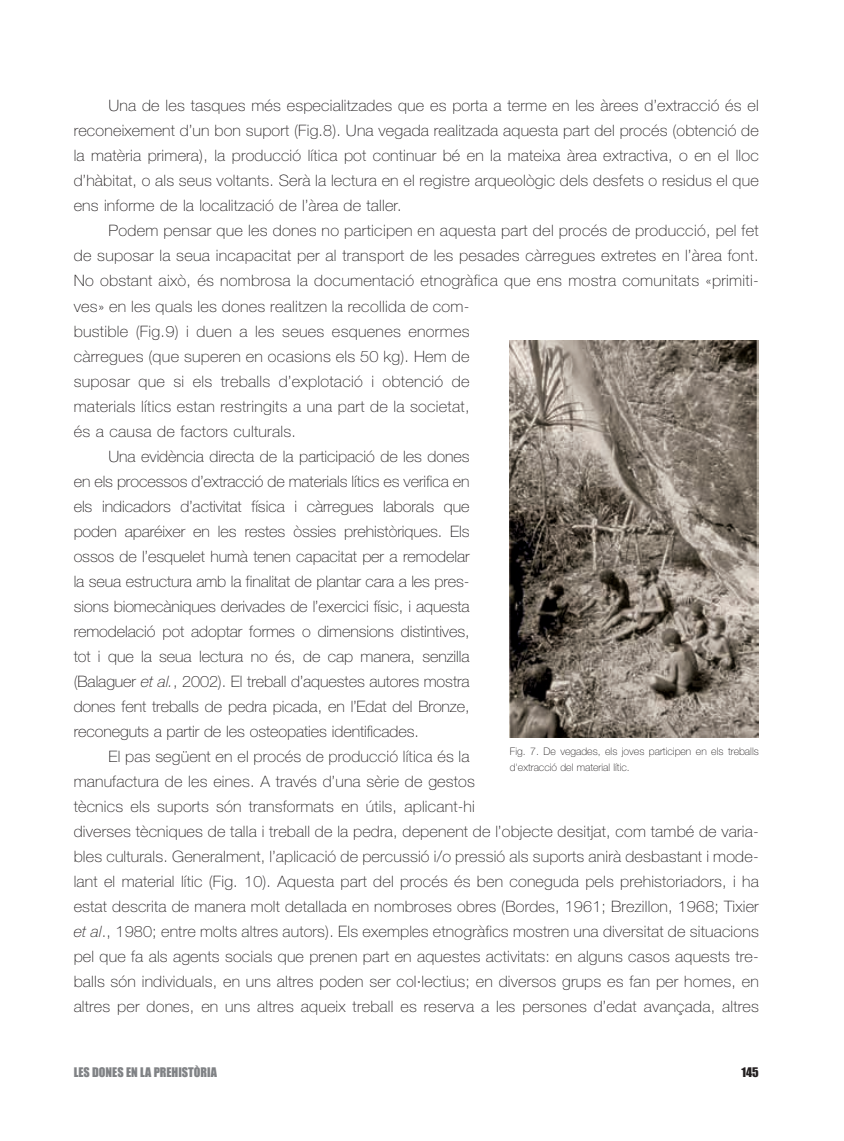
<style>
.page{position:relative;width:844px;height:1141px;background:#fff}
.page>*{position:absolute;margin:0;border:0;box-sizing:border-box;transform-origin:0 0}
.t1{font:100 15.75px/25px "Helvetica Neue";letter-spacing:.01em;color:#231f20;text-align:justify}
.t2{font:12.25px "Impact";color:#808285}
.t3{font:12.25px "Impact";color:#231f20}
.t4{font:100 10.5px/15.8px "Helvetica Neue";color:#231f20}
.s1{font-style:italic}
</style>
<div class="page">
<img style="left:510px;top:341px;width:248px;height:397px">
<p class="t1" style="left:74px;top:95px;width:686px;text-indent:35px">Una de les tasques més especialitzades que es porta a terme en les àrees d’extracció és el reconeixement d’un bon suport (Fig.8). Una vegada realitzada aquesta part del procés (obtenció de la matèria primera), la producció lítica pot continuar bé en la mateixa àrea extractiva, o en el lloc d’hàbitat, o als seus voltants. Serà la lectura en el registre arqueològic dels desfets o residus el que ens informe de la localització de l’àrea de taller.</p>
<p class="t1" style="left:108px;top:220px;width:651px">Podem pensar que les dones no participen en aquesta part del procés de producció, pel fet</p>
<p class="t1" style="left:74px;top:245px;width:686px">de suposar la seua incapacitat per al transport de les pesades càrregues extretes en l’àrea font.</p>
<p class="t1" style="left:74px;top:270px;width:686px">No obstant això, és nombrosa la documentació etnogràfica que ens mostra comunitats «primiti-</p>
<p class="t1" style="left:74px;top:295px;width:397px">ves» en les quals les dones realitzen la recollida de com-</p>
<p class="t1" style="left:74px;top:320px;width:397px">bustible (Fig.9) i duen a les seues esquenes enormes</p>
<p class="t1" style="left:74px;top:345px;width:397px">càrregues (que superen en ocasions els 50 kg). Hem de</p>
<p class="t1" style="left:74px;top:370px;width:397px">suposar que si els treballs d’explotació i obtenció de</p>
<p class="t1" style="left:74px;top:395px;width:397px">materials lítics estan restringits a una part de la societat,</p>
<p class="t1" style="left:74px;top:420px;width:224px">és a causa de factors culturals.</p>
<p class="t1" style="left:108px;top:445px;width:362px">Una evidència directa de la participació de les dones</p>
<p class="t1" style="left:74px;top:470px;width:397px">en els processos d’extracció de materials lítics es verifica en</p>
<p class="t1" style="left:74px;top:495px;width:397px">els indicadors d’activitat física i càrregues laborals que</p>
<p class="t1" style="left:74px;top:520px;width:397px">poden aparéixer en les restes òssies prehistòriques. Els</p>
<p class="t1" style="left:74px;top:545px;width:397px">ossos de l’esquelet humà tenen capacitat per a remodelar</p>
<p class="t1" style="left:74px;top:570px;width:397px">la seua estructura amb la finalitat de plantar cara a les pres-</p>
<p class="t1" style="left:74px;top:595px;width:397px">sions biomecàniques derivades de l’exercici físic, i aquesta</p>
<p class="t1" style="left:74px;top:620px;width:397px">remodelació pot adoptar formes o dimensions distintives,</p>
<p class="t1" style="left:74px;top:645px;width:397px">tot i que la seua lectura no és, de cap manera, senzilla</p>
<p class="t1" style="left:74px;top:670px;width:397px">(Balaguer <span class="s1">et al.</span>, 2002). El treball d’aquestes autores mostra</p>
<p class="t1" style="left:74px;top:695px;width:397px">dones fent treballs de pedra picada, en l’Edat del Bronze,</p>
<p class="t1" style="left:74px;top:720px;width:347px">reconeguts a partir de les osteopaties identificades.</p>
<p class="t1" style="left:108px;top:745px;width:362px">El pas següent en el procés de producció lítica és la</p>
<p class="t1" style="left:74px;top:770px;width:402px">manufactura de les eines. A través d’una sèrie de gestos</p>
<p class="t1" style="left:74px;top:795px;width:402px">tècnics els suports són transformats en útils, aplicant-hi</p>
<p class="t1" style="left:74px;top:820px;width:686px">diverses tècniques de talla i treball de la pedra, depenent de l’objecte desitjat, com també de varia-</p>
<p class="t1" style="left:74px;top:845px;width:686px">bles culturals. Generalment, l’aplicació de percussió i/o pressió als suports anirà desbastant i mode-</p>
<p class="t1" style="left:74px;top:870px;width:686px">lant el material lític (Fig. 10). Aquesta part del procés és ben coneguda pels prehistoriadors, i ha</p>
<p class="t1" style="left:74px;top:895px;width:686px">estat descrita de manera molt detallada en nombroses obres (Bordes, 1961; Brezillon, 1968; Tixier</p>
<p class="t1" style="left:74px;top:920px;width:686px"><span class="s1">et al</span>., 1980; entre molts altres autors). Els exemples etnogràfics mostren una diversitat de situacions</p>
<p class="t1" style="left:74px;top:945px;width:686px">pel que fa als agents socials que prenen part en aquestes activitats: en alguns casos aquests tre-</p>
<p class="t1" style="left:74px;top:970px;width:686px">balls són individuals, en uns altres poden ser col·lectius; en diversos grups es fan per homes, en</p>
<p class="t1" style="left:74px;top:996px;width:686px">altres per dones, en uns altres aqueix treball es reserva a les persones d’edat avançada, altres</p>
<p class="t4" style="left:510px;top:744px;width:250px">Fig. 7. De vegades, els joves participen en els treballs d'extracció del material lític.</p>
<p class="t2" style="left:74px;top:1068px;width:145px">LES DONES EN LA PREHISTÒRIA</p>
<p class="t3" style="left:741px;top:1068px;width:19px">145</p>
</div>
